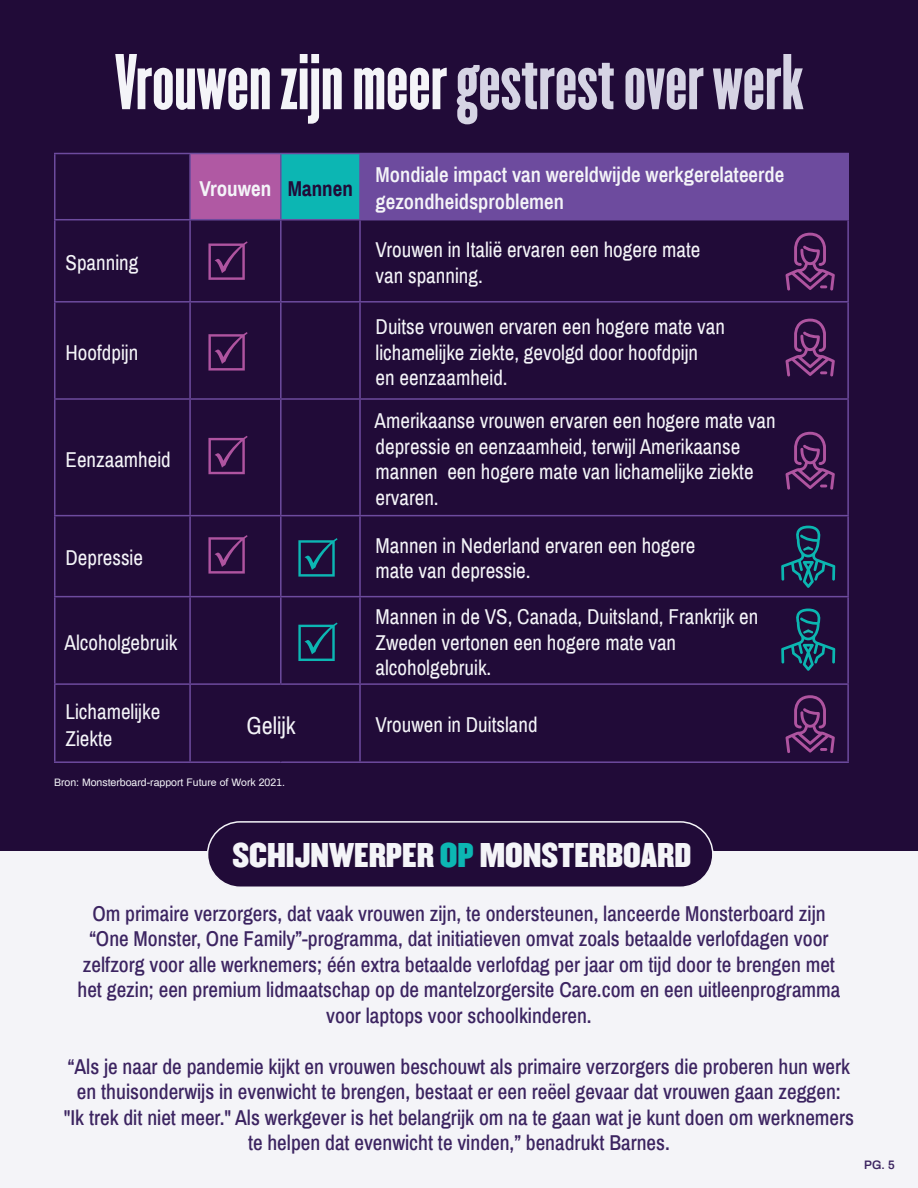
<style>
.page{position:relative;width:918px;height:1188px;background:#fff}
.page>*{position:absolute;margin:0;border:0;box-sizing:border-box;transform-origin:0 0}
.t1{font:69px "Champion Featherweight";color:#d6d4e4}
.t2{font:30px "Champion Middleweight";color:#f4f4f8}
.t3{font:24px "Archivo Narrow";color:#f4f4f8}
.t4{font:500 21px/25.5px "Archivo Narrow";color:#3c2461;text-align:center}
.t5{font:21px/25.5px "Archivo Narrow";color:#f4f4f8}
.t6{font:600 21px/27px "Archivo Narrow";color:#f4f4f8}
.t7{font:700 21px "Archivo Narrow";color:#f4f4f8}
.t8{font:600 12px "Archivo";color:#3c2461}
.t9{font:10.5px "Archivo";color:#f4f4f8}
.s1{color:#f4f4f8}
.s2{color:#210b38}
.s3{font-family:"Arial"}
.s4{color:#0cb6b3}
.s5{font-weight:400}
</style>
<div class="page">
<div style="left:0;top:842px;width:918px;height:346px;background:#f4f4f8"></div>
<div style="left:0;top:0;width:918px;height:850px;background:#210b38"></div>
<div style="left:190px;top:154px;width:91px;height:66px;background:#b059a3"></div>
<div style="left:281px;top:154px;width:79px;height:66px;background:#0cb6b3"></div>
<div style="left:360px;top:154px;width:488px;height:66px;background:#6d4b9e"></div>
<hr style="left:54px;top:153px;width:136px;height:1px;background:#6d4b9e">
<hr style="left:54px;top:154px;width:2px;height:65px;background:#6d4b9e">
<hr style="left:190px;top:153px;width:91px;height:1px;background:#6d4b9e">
<hr style="left:189px;top:154px;width:2px;height:65px;background:#6d4b9e">
<hr style="left:281px;top:153px;width:79px;height:1px;background:#6d4b9e">
<hr style="left:280px;top:154px;width:2px;height:65px;background:#6d4b9e">
<hr style="left:360px;top:153px;width:489px;height:1px;background:#6d4b9e">
<hr style="left:359px;top:154px;width:2px;height:65px;background:#6d4b9e">
<hr style="left:847px;top:154px;width:2px;height:65px;background:#6d4b9e">
<hr style="left:54px;top:219px;width:136px;height:1px;background:#6d4b9e">
<hr style="left:54px;top:220px;width:2px;height:81px;background:#6d4b9e">
<hr style="left:190px;top:219px;width:91px;height:1px;background:#6d4b9e">
<hr style="left:189px;top:220px;width:2px;height:81px;background:#6d4b9e">
<hr style="left:281px;top:219px;width:79px;height:1px;background:#6d4b9e">
<hr style="left:280px;top:220px;width:2px;height:81px;background:#6d4b9e">
<hr style="left:360px;top:219px;width:489px;height:1px;background:#6d4b9e">
<hr style="left:359px;top:220px;width:2px;height:81px;background:#6d4b9e">
<hr style="left:847px;top:220px;width:2px;height:81px;background:#6d4b9e">
<hr style="left:54px;top:301px;width:136px;height:2px;background:#6d4b9e">
<hr style="left:54px;top:303px;width:2px;height:95px;background:#6d4b9e">
<hr style="left:190px;top:301px;width:91px;height:2px;background:#6d4b9e">
<hr style="left:189px;top:303px;width:2px;height:95px;background:#6d4b9e">
<hr style="left:281px;top:301px;width:79px;height:2px;background:#6d4b9e">
<hr style="left:280px;top:303px;width:2px;height:95px;background:#6d4b9e">
<hr style="left:360px;top:301px;width:489px;height:2px;background:#6d4b9e">
<hr style="left:359px;top:303px;width:2px;height:95px;background:#6d4b9e">
<hr style="left:847px;top:303px;width:2px;height:95px;background:#6d4b9e">
<hr style="left:54px;top:398px;width:136px;height:2px;background:#6d4b9e">
<hr style="left:54px;top:400px;width:2px;height:115px;background:#6d4b9e">
<hr style="left:190px;top:398px;width:91px;height:2px;background:#6d4b9e">
<hr style="left:189px;top:400px;width:2px;height:115px;background:#6d4b9e">
<hr style="left:281px;top:398px;width:79px;height:2px;background:#6d4b9e">
<hr style="left:280px;top:400px;width:2px;height:115px;background:#6d4b9e">
<hr style="left:360px;top:398px;width:489px;height:2px;background:#6d4b9e">
<hr style="left:359px;top:400px;width:2px;height:115px;background:#6d4b9e">
<hr style="left:847px;top:400px;width:2px;height:115px;background:#6d4b9e">
<hr style="left:54px;top:515px;width:136px;height:1px;background:#6d4b9e">
<hr style="left:54px;top:516px;width:2px;height:80px;background:#6d4b9e">
<hr style="left:190px;top:515px;width:91px;height:1px;background:#6d4b9e">
<hr style="left:189px;top:516px;width:2px;height:80px;background:#6d4b9e">
<hr style="left:281px;top:515px;width:79px;height:1px;background:#6d4b9e">
<hr style="left:280px;top:516px;width:2px;height:80px;background:#6d4b9e">
<hr style="left:360px;top:515px;width:489px;height:1px;background:#6d4b9e">
<hr style="left:359px;top:516px;width:2px;height:80px;background:#6d4b9e">
<hr style="left:847px;top:516px;width:2px;height:80px;background:#6d4b9e">
<hr style="left:54px;top:596px;width:136px;height:1px;background:#6d4b9e">
<hr style="left:54px;top:597px;width:2px;height:86px;background:#6d4b9e">
<hr style="left:190px;top:596px;width:91px;height:1px;background:#6d4b9e">
<hr style="left:189px;top:597px;width:2px;height:86px;background:#6d4b9e">
<hr style="left:281px;top:596px;width:79px;height:1px;background:#6d4b9e">
<hr style="left:280px;top:597px;width:2px;height:86px;background:#6d4b9e">
<hr style="left:360px;top:596px;width:489px;height:1px;background:#6d4b9e">
<hr style="left:359px;top:597px;width:2px;height:86px;background:#6d4b9e">
<hr style="left:847px;top:597px;width:2px;height:86px;background:#6d4b9e">
<hr style="left:54px;top:683px;width:136px;height:2px;background:#6d4b9e">
<hr style="left:54px;top:685px;width:2px;height:76px;background:#6d4b9e">
<hr style="left:360px;top:683px;width:489px;height:2px;background:#6d4b9e">
<hr style="left:847px;top:685px;width:2px;height:76px;background:#6d4b9e">
<hr style="left:54px;top:761px;width:136px;height:2px;background:#6d4b9e">
<hr style="left:360px;top:761px;width:489px;height:2px;background:#6d4b9e">
<hr style="left:190px;top:683px;width:91px;height:2px;background:#6d4b9e">
<hr style="left:189px;top:685px;width:2px;height:76px;background:#6d4b9e">
<hr style="left:281px;top:683px;width:79px;height:2px;background:#6d4b9e">
<hr style="left:359px;top:685px;width:2px;height:76px;background:#6d4b9e">
<hr style="left:190px;top:761px;width:91px;height:2px;background:#6d4b9e">
<hr style="left:281px;top:761px;width:79px;height:2px;background:#6d4b9e">
<svg style="left:785px;top:319px;width:50px;height:57px"></svg>
<svg style="left:785px;top:432px;width:50px;height:58px"></svg>
<svg style="left:781px;top:609px;width:54px;height:62px"></svg>
<svg style="left:785px;top:695px;width:50px;height:58px"></svg>
<svg style="left:785px;top:233px;width:50px;height:58px"></svg>
<svg style="left:781px;top:526px;width:54px;height:62px"></svg>
<div style="left:208px;top:822px;width:505px;height:65px;background:#210b38;border-radius:33px"></div>
<div style="left:207px;top:821px;width:507px;height:67px;border:2px solid #f4f4f8;border-radius:33px"></div>
<h1 class="t1" style="left:115px;top:32px;width:689px"><span class="s1">Vrouwen zijn meer</span> gestrest over werk</h1>
<p class="t5" style="left:66px;top:250px;width:74px">Spanning</p>
<p class="t5" style="left:66px;top:340px;width:74px">Hoofdpijn</p>
<p class="t7" style="left:200px;top:176px;width:155px">Vrouwen <span class="s2">Mannen</span></p>
<p class="t5" style="left:66px;top:447px;width:107px">Eenzaamheid</p>
<p class="t5" style="left:66px;top:546px;width:79px">Depressie</p>
<p class="t5" style="left:65px;top:630px;width:114px">Alcoholgebruik</p>
<p class="t5" style="left:66px;top:698px;width:96px;line-height:27px">Lichamelijke<br>Ziekte</p>
<p class="t3" style="left:246px;top:711px;width:51px">Gelijk</p>
<p class="t9" style="left:54px;top:775px;width:233px">Bron: Monsterboard-rapport <span class="s3">Future of</span> W<span class="s3">o</span>rk 2021.</p>
<p class="t6" style="left:376px;top:161px;width:410px">Mondiale impact van wereldwijde werkgerelateerde gezondheidsproblemen</p>
<p class="t5" style="left:376px;top:238px;width:326px">Vrouwen in Italië ervaren een hogere mate van spanning.</p>
<p class="t5" style="left:376px;top:315px;width:351px">Duitse vrouwen ervaren een hogere mate van lichamelijke ziekte, gevolgd door hoofdpijn<br>en eenzaamheid.</p>
<p class="t5" style="left:375px;top:409px;width:403px">Amerikaanse vrouwen ervaren een hogere mate van depressie en eenzaamheid, terwijl Amerikaanse mannen een hogere mate van lichamelijke ziekte ervaren.</p>
<p class="t5" style="left:376px;top:533px;width:321px">Mannen in Nederland ervaren een hogere mate van depressie.</p>
<p class="t5" style="left:376px;top:604px;width:384px">Mannen in de VS, Canada, Duitsland, Frankrijk en<br>Zweden vertonen een hogere mate van alcoholgebruik.</p>
<p class="t5" style="left:376px;top:713px;width:164px">Vrouwen in Duitsland</p>
<h2 class="t2" style="left:233px;top:830px;width:460px">SCHIJNWERPER <span class="s4">OP</span> MONSTERBOARD</h2>
<p class="t4" style="left:78px;top:901px;width:764px">Om primaire verzorgers, dat vaak vrouwen zijn, te ondersteunen, lanceerde Monsterboard zijn “One Monster, One Family”<span class="s5">-</span>programma, dat initiatieven omvat zoals betaalde verlofdagen voor zelfzorg voor alle werknemers; één extra betaalde verlofdag per jaar om tijd door te brengen met het gezin; een premium lidmaatschap op de mantelzorgersite Care.com en een uitleenprogramma voor laptops voor schoolkinderen.</p>
<p class="t4" style="left:64px;top:1054px;width:792px">“Als je naar de pandemie kijkt en vrouwen beschouwt als primaire verzorgers die proberen hun werk en thuisonderwijs in evenwicht te brengen, bestaat er een reëel gevaar dat vrouwen gaan zeggen:<br>"Ik trek dit niet meer." Als werkgever is het belangrijk om na te gaan wat je kunt doen om werknemers te helpen dat evenwicht te vinden,” benadrukt Barnes.</p>
<p class="t8" style="left:864px;top:1157px;width:32px">PG. 5</p>
</div>
